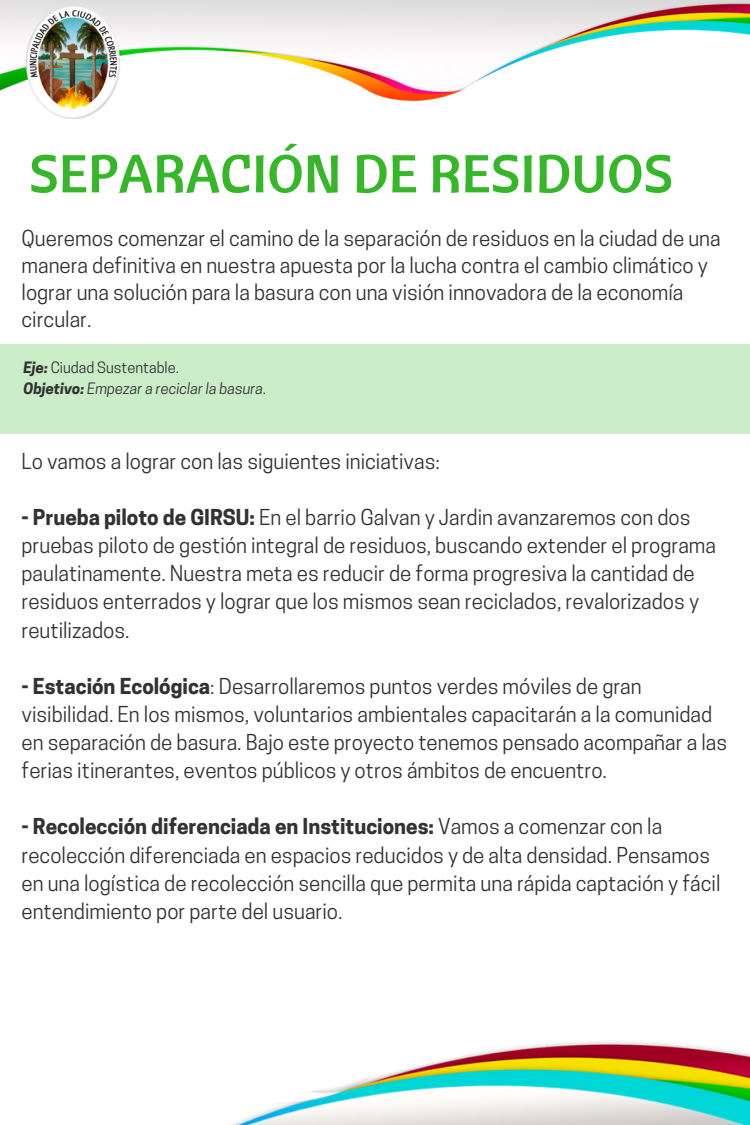
<style>
.page{position:relative;width:750px;height:1125px;background:#fff}
.page>*{position:absolute;margin:0;border:0;box-sizing:border-box;transform-origin:0 0}
.t1{font:53px "Cantora One";color:#35b729}
.t2{font:20.62px/28.1px "Cooper Hewitt";color:#323232}
.t3{font:italic 14.75px/21.5px "Cooper Hewitt";color:#323232}
.s1{font-weight:700}
.s2{font-style:normal}
</style>
<div class="page">
<img style="left:0;top:0;width:750px;height:119px">
<div style="left:0;top:344px;width:750px;height:89px;background:#caecc7"></div>
<img style="left:231px;top:1041px;width:519px;height:84px">
<h1 class="t1" style="left:29px;top:139px;width:646px">SEPARACIÓN DE RESIDUOS</h1>
<p class="t2" style="left:22px;top:227px;width:701px;line-height:27.2px">Queremos comenzar el camino de la separación de residuos en la ciudad de una manera definitiva en nuestra apuesta por la lucha contra el cambio climático y lograr una solución para la basura con una visión innovadora de la economía circular.</p>
<p class="t3" style="left:23px;top:358px;width:244px"><span class="s1">Eje:</span> <span class="s2">Ciudad Sustentable.<br></span><span class="s1">Objetivo:</span> Empezar a reciclar la basura<span class="s2">.</span></p>
<p class="t2" style="left:22px;top:450px;width:420px">Lo vamos a lograr con las siguientes iniciativas:</p>
<p class="t2" style="left:22px;top:506px;width:696px"><span class="s1">- Prueba piloto de GIRSU:</span> En el barrio Galvan y Jardin avanzaremos con dos pruebas piloto de gestión integral de residuos, buscando extender el programa paulatinamente. Nuestra meta es reducir de forma progresiva la cantidad de residuos enterrados y lograr que los mismos sean reciclados, revalorizados y reutilizados.</p>
<p class="t2" style="left:22px;top:675px;width:707px"><span class="s1">- Estación Ecológica</span>: Desarrollaremos puntos verdes móviles de gran visibilidad. En los mismos, voluntarios ambientales capacitarán a la comunidad en separación de basura. Bajo este proyecto tenemos pensado acompañar a las ferias itinerantes, eventos públicos y otros ámbitos de encuentro.</p>
<p class="t2" style="left:22px;top:815px;width:700px"><span class="s1">- Recolección diferenciada en Instituciones:</span> Vamos a comenzar con la recolección diferenciada en espacios reducidos y de alta densidad. Pensamos en una logística de recolección sencilla que permita una rápida captación y fácil entendimiento por parte del usuario.</p>
</div>
